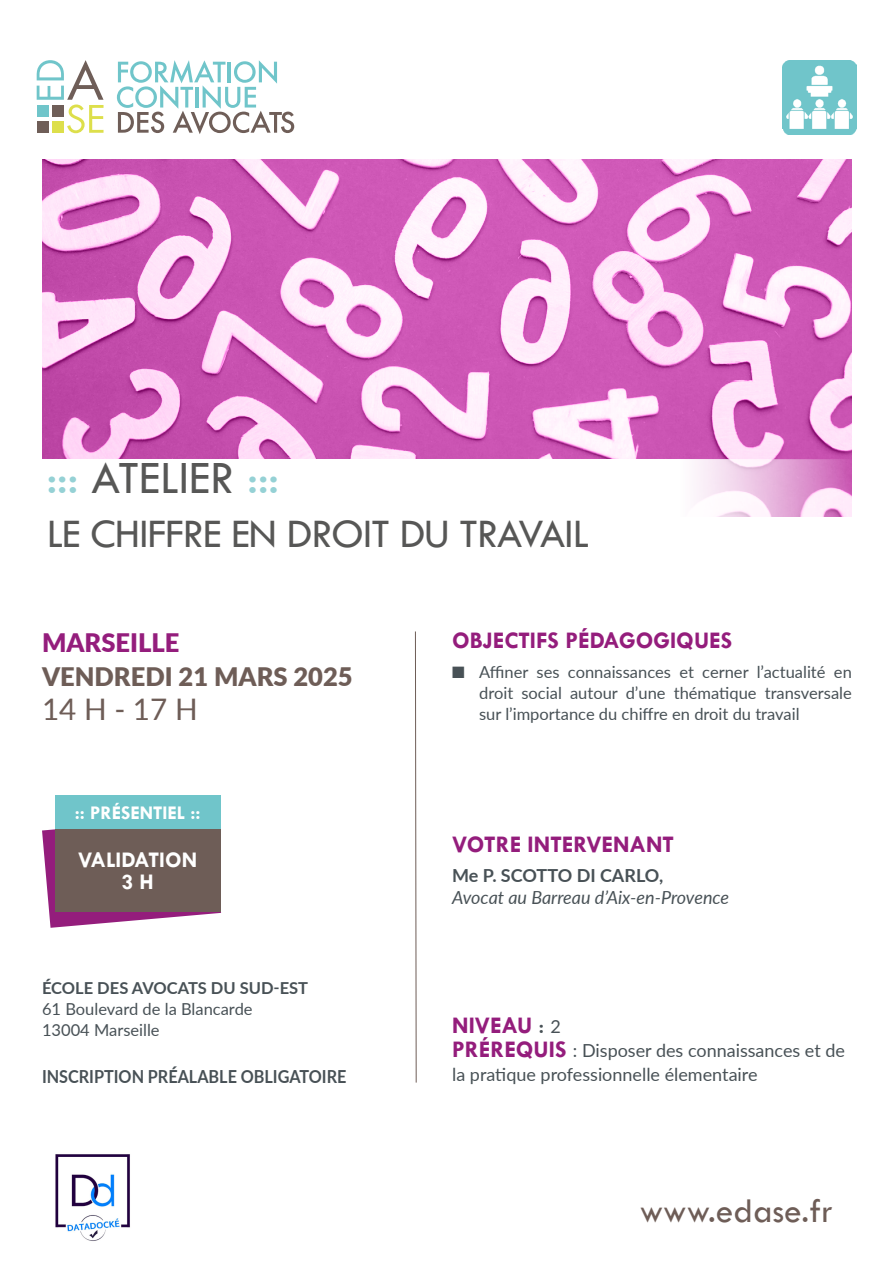
<style>
.page{position:relative;width:893px;height:1263px;background:#fff}
.page>*{position:absolute;margin:0;border:0;box-sizing:border-box;transform-origin:0 0}
.t1{font:48px "Tw Cen";color:#575756}
.t2{font:42px "Tw Cen";letter-spacing:-.02em;color:#575756}
.t3{font:35.25px "Tw Cen";color:#6e5d57}
.t4{font:29.7px "Lato";color:#6e5d57}
.t5{font:900 25.5px "Lato";color:#6e5d57}
.t6{font:900 25.5px "Lato";color:#941d7c}
.t7{font:700 24px "Tw Cen";color:#941d7c}
.t8{font:700 22.5px/22.5px "Tw Cen";color:#fff;text-align:center}
.t9{font:700 19.5px "Tw Cen";color:#fff}
.t10{font:18px "Lato";color:#485156}
.t11{font:italic 18px "Lato";color:#485156}
.t12{font:700 18px "Lato";color:#485156;scale:.9 1}
.t13{font:700 18px "Lato";color:#485156}
.t14{font:16.5px/21px "Lato";color:#485156}
.t15{font:700 16.5px "Lato";color:#485156}
.s1{color:#95d1d5}
.s2{font-weight:400;color:#485156}
.s3{font-family:"Lato";font-weight:400;font-size:18px;color:#485156}
.s4{font-family:"Tw Cen";font-weight:700;font-size:24px;color:#941d7c}
</style>
<div class="page">
<img style="left:55px;top:1154px;width:75px;height:87px">
<svg style="left:415px;top:631px;width:2px;height:452px"></svg>
<svg style="left:37px;top:60px;width:67px;height:73px"></svg>
<div style="left:37px;top:105px;width:12px;height:12px;background:#70c5ca"></div>
<div style="left:52px;top:105px;width:12px;height:12px;background:#6f5e58"></div>
<div style="left:37px;top:121px;width:12px;height:12px;background:#6f5e58"></div>
<div style="left:52px;top:121px;width:12px;height:12px;background:#dddf4b"></div>
<svg style="left:117px;top:60px;width:177px;height:74px"></svg>
<svg style="left:42px;top:815px;width:179px;height:113px"></svg>
<div style="left:55px;top:828px;width:165px;height:84px;background:#6e5d57"></div>
<div style="left:55px;top:796px;width:165px;height:33px;background:#70c5ca"></div>
<svg style="left:42px;top:159px;width:810px;height:301px;background:#dc85ca"></svg>
<img style="left:782px;top:60px;width:74px;height:74px">
<h1 class="t1" style="left:47px;top:449px;width:234px"><span class="s1">:::</span> ATELIER <span class="s1">:::</span></h1>
<h2 class="t2" style="left:47px;top:508px;width:544px">LE CHIFFRE EN DROIT DU TRAVAIL</h2>
<h3 class="t6" style="left:42px;top:623px;width:139px">MARSEILLE</h3>
<h3 class="t5" style="left:42px;top:657px;width:312px">VENDREDI 21 MARS 2025</h3>
<h3 class="t4" style="left:42px;top:688px;width:157px">14 H - 17 H</h3>
<p class="t9" style="left:75px;top:801px;width:127px">:: PRÉSENTIEL ::</p>
<h3 class="t8" style="left:78px;top:848px;width:121px">VALIDATION<br>3 H</h3>
<p class="t15" style="left:42px;top:976px;width:268px">ÉCOLE DES AVOCATS DU SUD-EST</p>
<p class="t14" style="left:42px;top:998px;width:212px">61 Boulevard de la Blancarde<br>13004 Marseille</p>
<h3 class="t7" style="left:452px;top:626px;width:282px">OBJECTIFS PÉDAGOGIQUES</h3>
<p class="t14" style="left:479px;top:660px;width:374px;text-align:justify;text-indent:-27px">■ Affiner ses connaissances et cerner l’actualité en droit social autour d’une thématique transversale sur l’importance du chiffre en droit du travail</p>
<h3 class="t7" style="left:452px;top:830px;width:223px">VOTRE INTERVENANT</h3>
<p class="t13" style="left:452px;top:862px;width:213px">Me P. SCOTTO DI CARLO,</p>
<p class="t11" style="left:452px;top:884px;width:278px">Avocat au Barreau d’Aix-en-Provence</p>
<h3 class="t7" style="left:452px;top:1011px;width:110px">NIVEAU <span class="s2">:</span> <span class="s3">2</span></h3>
<p class="t10" style="left:452px;top:1037px;width:394px"><span class="s4">PRÉREQUIS</span> : Disposer des connaissances et de</p>
<p class="t12" style="left:42px;top:1063px;width:340px">INSCRIPTION PRÉALABLE OBLIGATOIRE</p>
<p class="t10" style="left:452px;top:1061px;width:307px">la pratique professionnelle élementaire</p>
<h3 class="t3" style="left:640px;top:1189px;width:195px">www.edase.fr</h3>
</div>
